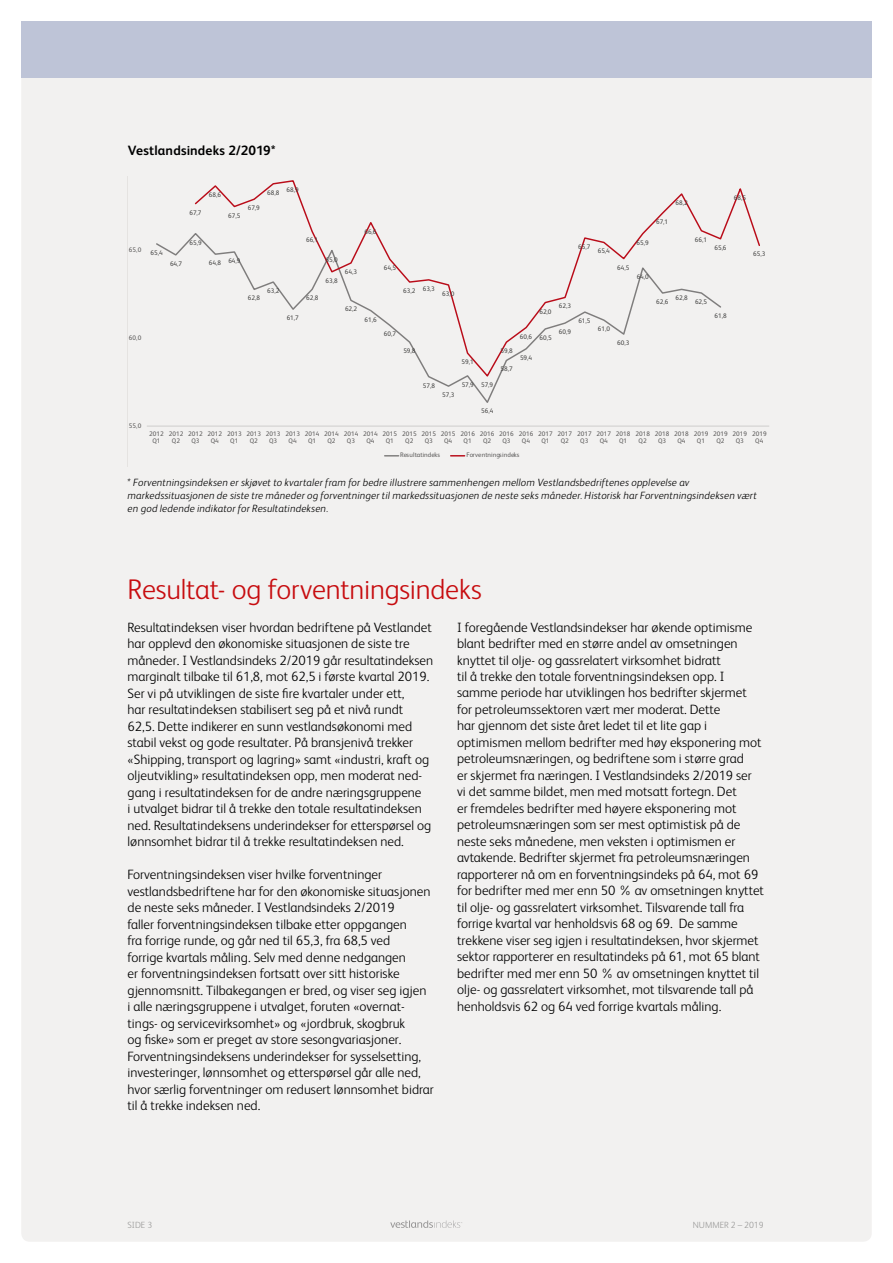
<style>
.page{position:relative;width:893px;height:1263px;background:#fff}
.page>*{position:absolute;margin:0;border:0;box-sizing:border-box;transform-origin:0 0}
.t1{font:300 28.5px "FS Albert";letter-spacing:-.005em;color:#c70c0f}
.t2{font:300 13.5px/16.5px "FS Albert";color:#000}
.t3{font:700 13.5px "FS Albert";letter-spacing:.01em;color:#000}
.t4{font:italic 300 10.5px/12.6px "FS Albert";letter-spacing:.015em;color:#000}
.t5{font:300 9px "FS Albert";color:#9d9d9c}
.t6{font:6.6px "FS Albert";color:#4b4b4a}
.t7{font:6.6px/7.4px "FS Albert";letter-spacing:.005em;color:#636262;text-align:center}
</style>
<div class="page">
<div style="left:21px;top:21px;width:851px;height:1221px;background:#f2f1f0;border-radius:9px"></div>
<div style="left:10px;top:12px;width:876px;height:68px;background:#000;opacity:.25"></div>
<div style="left:21px;top:21px;width:851px;height:56px;background:#bec4d7"></div>
<hr style="left:147px;top:426px;width:622px;height:1px;background:#dadada">
<svg style="left:193px;top:180px;width:567px;height:198px"></svg>
<svg style="left:385px;top:455px;width:14px;height:1px"></svg>
<svg style="left:451px;top:455px;width:14px;height:1px"></svg>
<svg style="left:390px;top:1220px;width:72px;height:8px"></svg>
<p class="t3" style="left:128px;top:141px;width:149px">Vestlandsindeks 2/2019*</p>
<p class="t7" style="left:129px;top:246px;width:14px">65,0</p>
<p class="t7" style="left:129px;top:334px;width:14px">60,0</p>
<p class="t7" style="left:129px;top:422px;width:14px">55,0</p>
<p class="t6" style="left:151px;top:248px;width:14px">65,4</p>
<p class="t6" style="left:209px;top:190px;width:14px">68,6</p>
<p class="t6" style="left:267px;top:187px;width:33px">68,8 68,9</p>
<p class="t6" style="left:189px;top:208px;width:14px">67,7</p>
<p class="t6" style="left:248px;top:204px;width:14px">67,9</p>
<p class="t6" style="left:228px;top:211px;width:14px">67,5</p>
<p class="t6" style="left:656px;top:217px;width:14px">67,1</p>
<p class="t6" style="left:675px;top:198px;width:14px">68,2</p>
<p class="t6" style="left:734px;top:193px;width:14px">68,5</p>
<p class="t6" style="left:364px;top:227px;width:14px">66,6</p>
<p class="t6" style="left:189px;top:238px;width:14px">65,9</p>
<p class="t6" style="left:306px;top:236px;width:14px">66,1</p>
<p class="t6" style="left:170px;top:259px;width:14px">64,7</p>
<p class="t6" style="left:209px;top:257px;width:33px">64,8 64,9</p>
<p class="t6" style="left:326px;top:255px;width:14px">65,0</p>
<p class="t6" style="left:345px;top:267px;width:14px">64,3</p>
<p class="t6" style="left:384px;top:264px;width:14px">64,5</p>
<p class="t6" style="left:325px;top:276px;width:14px">63,8</p>
<p class="t6" style="left:578px;top:242px;width:14px">65,7</p>
<p class="t6" style="left:598px;top:247px;width:14px">65,4</p>
<p class="t6" style="left:637px;top:238px;width:14px">65,9</p>
<p class="t6" style="left:617px;top:263px;width:14px">64,5</p>
<p class="t6" style="left:637px;top:272px;width:14px">64,0</p>
<p class="t6" style="left:695px;top:235px;width:14px">66,1</p>
<p class="t6" style="left:714px;top:243px;width:14px">65,6</p>
<p class="t6" style="left:753px;top:250px;width:14px">65,3</p>
<p class="t6" style="left:267px;top:286px;width:14px">63,2</p>
<p class="t6" style="left:248px;top:294px;width:14px">62,8</p>
<p class="t6" style="left:306px;top:294px;width:14px">62,8</p>
<p class="t6" style="left:287px;top:314px;width:14px">61,7</p>
<p class="t6" style="left:345px;top:305px;width:14px">62,2</p>
<p class="t6" style="left:364px;top:315px;width:14px">61,6</p>
<p class="t6" style="left:403px;top:285px;width:33px">63,2 63,3</p>
<p class="t6" style="left:442px;top:289px;width:14px">63,0</p>
<p class="t6" style="left:559px;top:302px;width:14px">62,3</p>
<p class="t6" style="left:539px;top:307px;width:14px">62,0</p>
<p class="t6" style="left:578px;top:316px;width:14px">61,5</p>
<p class="t6" style="left:676px;top:294px;width:14px">62,8</p>
<p class="t6" style="left:656px;top:297px;width:14px">62,6</p>
<p class="t6" style="left:695px;top:297px;width:14px">62,5</p>
<p class="t6" style="left:714px;top:311px;width:14px">61,8</p>
<p class="t6" style="left:384px;top:330px;width:14px">60,7</p>
<p class="t6" style="left:520px;top:332px;width:14px">60,6</p>
<p class="t6" style="left:559px;top:327px;width:14px">60,9</p>
<p class="t6" style="left:539px;top:333px;width:14px">60,5</p>
<p class="t6" style="left:598px;top:324px;width:14px">61,0</p>
<p class="t6" style="left:617px;top:338px;width:14px">60,3</p>
<p class="t6" style="left:403px;top:346px;width:14px">59,8</p>
<p class="t6" style="left:462px;top:357px;width:14px">59,1</p>
<p class="t6" style="left:500px;top:346px;width:14px">59,8</p>
<p class="t6" style="left:501px;top:365px;width:14px">58,7</p>
<p class="t6" style="left:520px;top:353px;width:14px">59,4</p>
<p class="t6" style="left:423px;top:381px;width:14px">57,8</p>
<p class="t6" style="left:462px;top:380px;width:14px">57,9</p>
<p class="t6" style="left:481px;top:380px;width:14px">57,9</p>
<p class="t6" style="left:442px;top:390px;width:14px">57,3</p>
<p class="t6" style="left:481px;top:407px;width:14px">56,4</p>
<p class="t7" style="left:149px;top:430px;width:16px">2012<br>Q1</p>
<p class="t7" style="left:169px;top:430px;width:16px">2012<br>Q2</p>
<p class="t7" style="left:188px;top:430px;width:16px">2012<br>Q3</p>
<p class="t7" style="left:208px;top:430px;width:16px">2012<br>Q4</p>
<p class="t7" style="left:227px;top:430px;width:16px">2013<br>Q1</p>
<p class="t7" style="left:246px;top:430px;width:16px">2013<br>Q2</p>
<p class="t7" style="left:266px;top:430px;width:16px">2013<br>Q3</p>
<p class="t7" style="left:285px;top:430px;width:16px">2013<br>Q4</p>
<p class="t7" style="left:305px;top:430px;width:16px">2014<br>Q1</p>
<p class="t7" style="left:324px;top:430px;width:16px">2014<br>Q2</p>
<p class="t7" style="left:344px;top:430px;width:16px">2014<br>Q3</p>
<p class="t7" style="left:363px;top:430px;width:16px">2014<br>Q4</p>
<p class="t7" style="left:383px;top:430px;width:16px">2015<br>Q1</p>
<p class="t7" style="left:402px;top:430px;width:16px">2015<br>Q2</p>
<p class="t7" style="left:421px;top:430px;width:16px">2015<br>Q3</p>
<p class="t7" style="left:441px;top:430px;width:16px">2015<br>Q4</p>
<p class="t7" style="left:460px;top:430px;width:16px">2016<br>Q1</p>
<p class="t7" style="left:480px;top:430px;width:16px">2016<br>Q2</p>
<p class="t7" style="left:499px;top:430px;width:16px">2016<br>Q3</p>
<p class="t7" style="left:519px;top:430px;width:16px">2016<br>Q4</p>
<p class="t7" style="left:538px;top:430px;width:16px">2017<br>Q1</p>
<p class="t7" style="left:558px;top:430px;width:16px">2017<br>Q2</p>
<p class="t7" style="left:577px;top:430px;width:16px">2017<br>Q3</p>
<p class="t7" style="left:596px;top:430px;width:16px">2017<br>Q4</p>
<p class="t7" style="left:616px;top:430px;width:16px">2018<br>Q1</p>
<p class="t7" style="left:635px;top:430px;width:16px">2018<br>Q2</p>
<p class="t7" style="left:655px;top:430px;width:16px">2018<br>Q3</p>
<p class="t7" style="left:674px;top:430px;width:16px">2018<br>Q4</p>
<p class="t7" style="left:694px;top:430px;width:16px">2019<br>Q1</p>
<p class="t7" style="left:713px;top:430px;width:16px">2019<br>Q2</p>
<p class="t7" style="left:733px;top:430px;width:16px">2019<br>Q3</p>
<p class="t7" style="left:752px;top:430px;width:16px">2019<br>Q4</p>
<p class="t7" style="left:400px;top:451px;width:41px">Resultatindeks</p>
<p class="t7" style="left:466px;top:451px;width:55px">Forventningsindeks</p>
<p class="t4" style="left:128px;top:476px;width:631px">* Forventningsindeksen er skjøvet to kvartaler fram for bedre illustrere sammenhengen mellom Vestlandsbedriftenes opplevelse av markedssituasjonen de siste tre måneder og forventninger til markedssituasjonen de neste seks måneder. Historisk har Forventningsindeksen vært en god ledende indikator for Resultatindeksen.</p>
<h1 class="t1" style="left:128px;top:570px;width:356px">Resultat- og forventningsindeks</h1>
<p class="t2" style="left:128px;top:618px;width:307px">Resultatindeksen viser hvordan bedriftene på Vestlandet har opplevd den økonomiske situasjonen de siste tre måneder. I Vestlandsindeks 2/2019 går resultatindeksen marginalt tilbake til 61,8, mot 62,5 i første kvartal 2019.<br>Ser vi på utviklingen de siste fire kvartaler under ett,<br>har resultatindeksen stabilisert seg på et nivå rundt 62,5. Dette indikerer en sunn vestlandsøkonomi med stabil vekst og gode resultater. På bransjenivå trekker «Shipping, transport og lagring» samt «industri, kraft og oljeutvikling» resultatindeksen opp, men moderat ned&shy;gang i resultatindeksen for de andre næringsgruppene<br>i utvalget bidrar til å trekke den totale resultatindeksen ned. Resultatindeksens underindekser for etterspørsel og lønnsomhet bidrar til å trekke resultatindeksen ned.</p>
<p class="t2" style="left:128px;top:865px;width:308px">Forventningsindeksen viser hvilke forventninger vestlandsbedriftene har for den økonomiske situasjonen de neste seks måneder. I Vestlandsindeks 2/2019<br>faller forventningsindeksen tilbake etter oppgangen<br>fra forrige runde, og går ned til 65,3, fra 68,5 ved<br>forrige kvartals måling. Selv med denne nedgangen<br>er forventningsindeksen fortsatt over sitt historiske gjennomsnitt. Tilbakegangen er bred, og viser seg igjen<br>i alle næringsgruppene i utvalget, foruten «overnat&shy;tings- og servicevirksomhet» og «jordbruk, skogbruk<br>og fiske» som er preget av store sesongvariasjoner.<br>Forventningsindeksens underindekser for sysselsetting, investeringer, lønnsomhet og etterspørsel går alle ned, hvor særlig forventninger om redusert lønnsomhet bidrar til å trekke indeksen ned.</p>
<p class="t2" style="left:457px;top:618px;width:308px">I foregående Vestlandsindekser har økende optimisme blant bedrifter med en større andel av omsetningen knyttet til olje- og gassrelatert virksomhet bidratt<br>til å trekke den totale forventningsindeksen opp. I samme periode har utviklingen hos bedrifter skjermet for petroleumssektoren vært mer moderat. Dette<br>har gjennom det siste året ledet til et lite gap i optimismen mellom bedrifter med høy eksponering mot petroleumsnæringen, og bedriftene som i større grad<br>er skjermet fra næringen. I Vestlandsindeks 2/2019 ser vi det samme bildet, men med motsatt fortegn. Det<br>er fremdeles bedrifter med høyere eksponering mot petroleumsnæringen som ser mest optimistisk på de neste seks månedene, men veksten i optimismen er avtakende. Bedrifter skjermet fra petroleumsnæringen rapporterer nå om en forventningsindeks på 64, mot 69 for bedrifter med mer enn 50 % av omsetningen knyttet til olje- og gassrelatert virksomhet. Tilsvarende tall fra forrige kvartal var henholdsvis 68 og 69. De samme trekkene viser seg igjen i resultatindeksen, hvor skjermet sektor rapporterer en resultatindeks på 61, mot 65 blant bedrifter med mer enn 50 % av omsetningen knyttet til olje- og gassrelatert virksomhet, mot tilsvarende tall på henholdsvis 62 og 64 ved forrige kvartals måling.</p>
<p class="t5" style="left:128px;top:1219px;width:26px">SIDE 3</p>
<p class="t5" style="left:693px;top:1219px;width:72px">NUMMER 2 – 2019</p>
</div>
